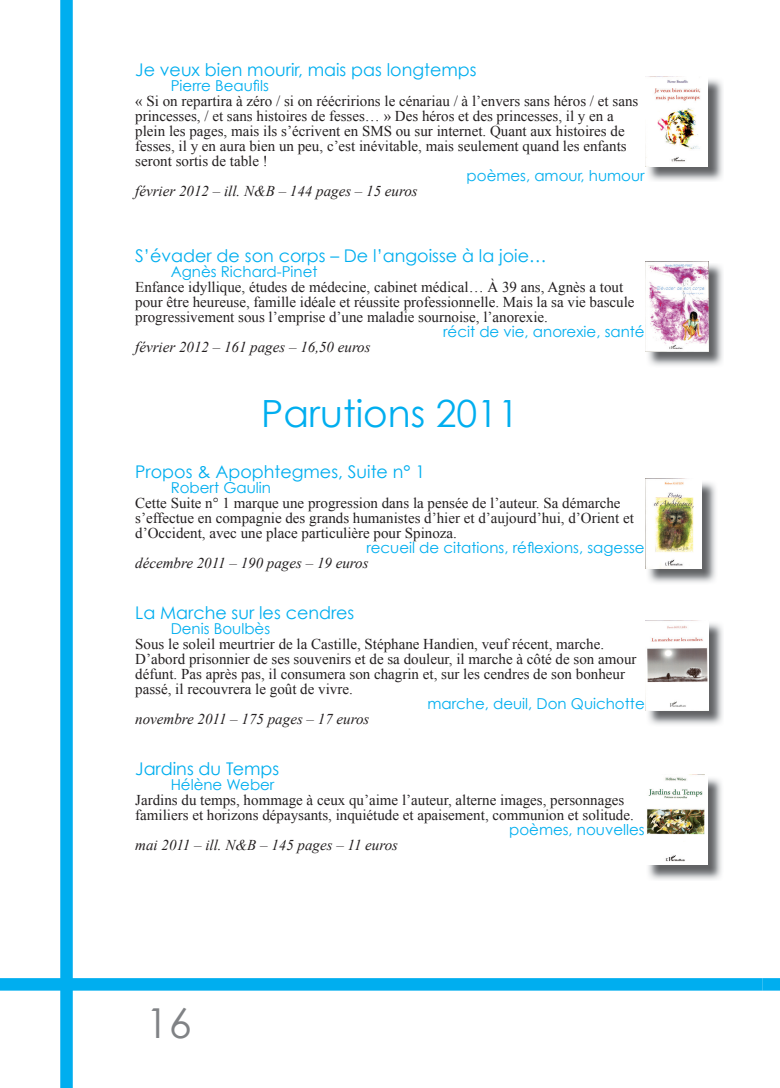
<style>
.page{position:relative;width:780px;height:1088px;background:#fff}
.page>*{position:absolute;margin:0;border:0;box-sizing:border-box;transform-origin:0 0}
.t1{font:41.25px "Century Gothic";color:#808285}
.t2{font:37.5px "Century Gothic";color:#00aeef}
.t3{font:17.5px "Century Gothic";color:#00aeef}
.t4{font:15px/15px "Times New Roman";color:#231f20}
.t5{font:15px "Century Gothic";color:#00aeef}
.t6{font:italic 15px "Times New Roman";color:#231f20}
</style>
<div class="page">
<div style="left:60px;top:0;width:13px;height:1088px;background:#00aeef"></div>
<div style="left:0;top:978px;width:762px;height:12px;background:#00aeef"></div>
<div style="left:762px;top:978px;width:18px;height:12px;background:#00aeef"></div>
<img style="left:648px;top:79px;width:75px;height:102px">
<img style="left:645px;top:76px;width:63px;height:90px">
<img style="left:647px;top:263px;width:76px;height:103px">
<img style="left:645px;top:261px;width:63px;height:90px">
<img style="left:648px;top:482px;width:68px;height:101px">
<img style="left:645px;top:479px;width:56px;height:90px">
<img style="left:648px;top:623px;width:75px;height:102px">
<img style="left:645px;top:620px;width:63px;height:90px">
<img style="left:648px;top:778px;width:74px;height:102px">
<img style="left:647px;top:777px;width:60px;height:88px">
<p class="t3" style="left:135px;top:59px;width:343px">Je veux bien mourir, mais pas longtemps</p>
<p class="t5" style="left:171px;top:76px;width:100px">Pierre Beaufils</p>
<p class="t4" style="left:135px;top:93px;width:504px">« Si on repartira à zéro / si on réécririons le cénariau / à l’envers sans héros / et sans princesses, / et sans histoires de fesses… » Des héros et des princesses, il y en a plein les pages, mais ils s’écrivent en SMS ou sur internet. Quant aux histoires de fesses, il y en aura bien un peu, c’est inévitable, mais seulement quand les enfants seront sortis de table !</p>
<p class="t5" style="left:466px;top:166px;width:180px">poèmes, amour, humour</p>
<p class="t6" style="left:135px;top:180px;width:284px">février 2012 – ill. N&amp;B – 144 pages – 15 euros</p>
<p class="t3" style="left:135px;top:245px;width:413px">S’évader de son corps – De l’angoisse à la joie…</p>
<p class="t5" style="left:171px;top:262px;width:148px">Agnès Richard-Pinet</p>
<p class="t4" style="left:135px;top:279px;width:501px">Enfance idyllique, études de médecine, cabinet médical… À 39 ans, Agnès a tout pour être heureuse, famille idéale et réussite professionnelle. Mais la sa vie bascule progressivement sous l’emprise d’une maladie sournoise, l’anorexie.</p>
<p class="t5" style="left:443px;top:322px;width:203px">récit de vie, anorexie, santé</p>
<p class="t6" style="left:135px;top:336px;width:237px">février 2012 – 161 pages – 16,50 euros</p>
<h2 class="t2" style="left:261px;top:390px;width:259px">Parutions 2011</h2>
<p class="t3" style="left:135px;top:461px;width:291px">Propos &amp; Apophtegmes, Suite n° 1</p>
<p class="t5" style="left:171px;top:478px;width:102px">Robert Gaulin</p>
<p class="t4" style="left:135px;top:495px;width:500px">Cette Suite n° 1 marque une progression dans la pensée de l’auteur. Sa démarche s’effectue en compagnie des grands humanistes d’hier et d’aujourd’hui, d’Orient et d’Occident, avec une place particulière pour Spinoza.</p>
<p class="t5" style="left:366px;top:538px;width:280px">recueil de citations, réflexions, sagesse</p>
<p class="t6" style="left:135px;top:552px;width:235px">décembre 2011 – 190 pages – 19 euros</p>
<p class="t3" style="left:135px;top:602px;width:221px">La Marche sur les cendres</p>
<p class="t5" style="left:171px;top:619px;width:101px">Denis Boulbès</p>
<p class="t4" style="left:135px;top:636px;width:502px">Sous le soleil meurtrier de la Castille, Stéphane Handien, veuf récent, marche.<br>D’abord prisonnier de ses souvenirs et de sa douleur, il marche à côté de son amour défunt. Pas après pas, il consumera son chagrin et, sur les cendres de son bonheur passé, il recouvrera le goût de vivre.</p>
<p class="t5" style="left:427px;top:694px;width:219px">marche, deuil, Don Quichotte</p>
<p class="t6" style="left:135px;top:708px;width:236px">novembre 2011 – 175 pages – 17 euros</p>
<p class="t3" style="left:135px;top:758px;width:145px">Jardins du Temps</p>
<p class="t5" style="left:171px;top:775px;width:105px">Hélène Weber</p>
<p class="t4" style="left:135px;top:792px;width:500px">Jardins du temps, hommage à ceux qu’aime l’auteur, alterne images, personnages familiers et horizons dépaysants, inquiétude et apaisement, communion et solitude.</p>
<p class="t5" style="left:509px;top:820px;width:137px">poèmes, nouvelles</p>
<p class="t6" style="left:135px;top:834px;width:264px">mai 2011 – ill. N&amp;B – 145 pages – 11 euros</p>
<h1 class="t1" style="left:146px;top:997px;width:47px">16</h1>
</div>
